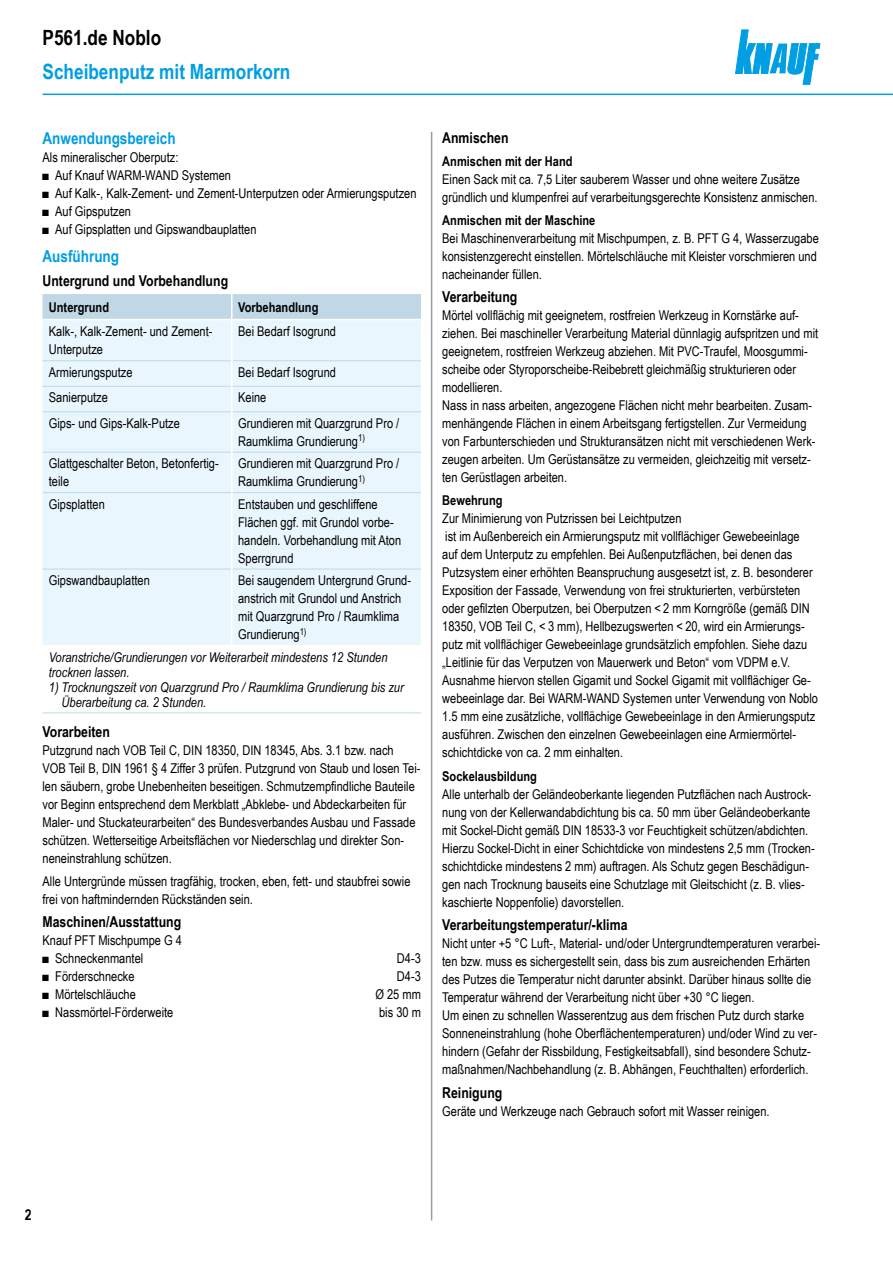
<style>
.page{position:relative;width:893px;height:1263px;background:#fff}
.page>*{position:absolute;margin:0;border:0;box-sizing:border-box;transform-origin:0 0}
.t1{font:700 21px "Arial Narrow";color:#009ee3}
.t2{font:700 21px "Arial Narrow";color:#000}
.Ue3_11cyan_TB{font:700 16.5px "Arial Narrow";color:#009ee3}
.Ue4_10schwarz_TB{font:700 15px "Arial Narrow";color:#000}
.Text_TB{font:13.5px/18px "Arial Narrow";color:#000}
.Tab_Text_TB{font:13.5px/18px "Arial Narrow";color:#000}
.Text_Abs_o_TB{font:13.5px/18px "Arial Narrow";color:#000}
.Leg_Fussnote_Tab_Ein{font:italic 13.5px/15px "Arial Narrow";color:#000}
.Leg_Tab_TB{font:italic 13.5px/15px "Arial Narrow";color:#000}
.Ue5_9schwarz_TB{font:700 13.5px "Arial Narrow";color:#000}
.Tab_Kopf_TB{font:700 13.5px "Arial Narrow";color:#000}
</style>
<div class="page">
<svg style="left:735px;top:30px;width:85px;height:54px"></svg>
<hr style="left:431px;top:132px;width:1px;height:1088px;background:#9c9c9d">
<hr style="left:43px;top:94px;width:850px;height:1px;background:#009ee3">
<div style="left:43px;top:320px;width:378px;height:325px;background:#eaf6fe"></div>
<hr style="left:43px;top:360px;width:188px;height:1px;background:#c0d8e6">
<hr style="left:232px;top:360px;width:189px;height:1px;background:#c0d8e6">
<hr style="left:43px;top:386px;width:188px;height:1px;background:#c0d8e6">
<hr style="left:232px;top:386px;width:189px;height:1px;background:#c0d8e6">
<hr style="left:43px;top:411px;width:188px;height:1px;background:#c0d8e6">
<hr style="left:232px;top:411px;width:189px;height:1px;background:#c0d8e6">
<hr style="left:43px;top:452px;width:188px;height:1px;background:#c0d8e6">
<hr style="left:232px;top:452px;width:189px;height:1px;background:#c0d8e6">
<hr style="left:43px;top:492px;width:188px;height:1px;background:#c0d8e6">
<hr style="left:232px;top:492px;width:189px;height:1px;background:#c0d8e6">
<hr style="left:43px;top:569px;width:188px;height:1px;background:#c0d8e6">
<hr style="left:232px;top:569px;width:189px;height:1px;background:#c0d8e6">
<div style="left:43px;top:294px;width:378px;height:25px;background:#c0d8e6"></div>
<hr style="left:231px;top:320px;width:1px;height:41px;background:#fff">
<svg style="left:231px;top:361px;width:1px;height:51px"></svg>
<hr style="left:231px;top:412px;width:1px;height:40px;background:#fff">
<hr style="left:231px;top:452px;width:1px;height:41px;background:#fff">
<hr style="left:231px;top:493px;width:1px;height:76px;background:#fff">
<hr style="left:231px;top:569px;width:1px;height:76px;background:#fff">
<hr style="left:43px;top:712px;width:189px;height:1px;background:#c0d8e6">
<hr style="left:232px;top:712px;width:189px;height:1px;background:#c0d8e6">
<h1 class="t2" style="left:43px;top:22px;width:120px">P561.de Noblo</h1>
<h1 class="t1" style="left:43px;top:56px;width:249px">Scheibenputz mit Marmorkorn</h1>
<p class="Ue3_11cyan_TB" style="left:43px;top:125px;width:135px">Anwendungsbereich</p>
<p class="Text_TB" style="left:43px;top:147px;width:137px">Als mineralischer Oberputz:</p>
<p class="Text_TB" style="left:43px;top:165px;width:190px">■ Auf Knauf WARM-WAND Systemen</p>
<p class="Text_TB" style="left:43px;top:183px;width:375px">■ Auf Kalk-, Kalk-Zement- und Zement-Unterputzen oder Armierungsputzen</p>
<p class="Text_TB" style="left:43px;top:201px;width:90px">■ Auf Gipsputzen</p>
<p class="Text_TB" style="left:43px;top:219px;width:216px">■ Auf Gipsplatten und Gipswandbauplatten</p>
<p class="Ue3_11cyan_TB" style="left:43px;top:244px;width:78px">Ausführung</p>
<p class="Ue4_10schwarz_TB" style="left:43px;top:269px;width:187px">Untergrund und Vorbehandlung</p>
<p class="Tab_Kopf_TB" style="left:49px;top:297px;width:62px">Untergrund</p>
<p class="Tab_Kopf_TB" style="left:238px;top:297px;width:82px">Vorbehandlung</p>
<p class="Tab_Text_TB" style="left:49px;top:322px;width:165px">Kalk-, Kalk-Zement- und Zement-<br>Unterputze</p>
<p class="Tab_Text_TB" style="left:238px;top:322px;width:99px">Bei Bedarf Isogrund</p>
<p class="Tab_Text_TB" style="left:49px;top:362px;width:85px">Armierungsputze</p>
<p class="Tab_Text_TB" style="left:238px;top:362px;width:99px">Bei Bedarf Isogrund</p>
<p class="Tab_Text_TB" style="left:49px;top:388px;width:61px">Sanierputze</p>
<p class="Tab_Text_TB" style="left:238px;top:388px;width:30px">Keine</p>
<p class="Tab_Text_TB" style="left:49px;top:414px;width:133px">Gips- und Gips-Kalk-Putze</p>
<p class="Tab_Text_TB" style="left:238px;top:414px;width:163px">Grundieren mit Quarzgrund Pro /<br>Raumklima Grundierung<sup>1)</sup></p>
<p class="Tab_Text_TB" style="left:49px;top:454px;width:171px">Glattgeschalter Beton, Betonfertig&shy;teile</p>
<p class="Tab_Text_TB" style="left:238px;top:454px;width:163px">Grundieren mit Quarzgrund Pro /<br>Raumklima Grundierung<sup>1)</sup></p>
<p class="Tab_Text_TB" style="left:49px;top:494px;width:57px">Gipsplatten</p>
<p class="Tab_Text_TB" style="left:238px;top:494px;width:165px">Entstauben und geschliffene<br>Flächen ggf. mit Grundol vorbe&shy;handeln. Vorbehandlung mit Aton<br>Sperrgrund</p>
<p class="Tab_Text_TB" style="left:49px;top:571px;width:102px">Gipswandbauplatten</p>
<p class="Tab_Text_TB" style="left:238px;top:571px;width:174px">Bei saugendem Untergrund Grund&shy;anstrich mit Grundol und Anstrich mit Quarzgrund Pro / Raumklima<br>Grundierung<sup>1)</sup></p>
<p class="Leg_Tab_TB" style="left:49px;top:649px;width:340px">Voranstriche/Grundierungen vor Weiterarbeit mindestens 12 Stunden trocknen lassen.</p>
<p class="Leg_Fussnote_Tab_Ein" style="left:62px;top:679px;width:344px;text-indent:-13px">1) Trocknungszeit von Quarzgrund Pro / Raumklima Grundierung bis zur<br>Überarbeitung ca. 2 Stunden.</p>
<p class="Ue4_10schwarz_TB" style="left:43px;top:720px;width:69px">Vorarbeiten</p>
<p class="Text_TB" style="left:43px;top:740px;width:379px">Putzgrund nach VOB Teil C, DIN 18350, DIN 18345, Abs. 3.1 bzw. nach VOB Teil B, DIN 1961 § 4 Ziffer 3 prüfen. Putzgrund von Staub und losen Tei&shy;len säubern, grobe Unebenheiten beseitigen. Schmutzempfindliche Bauteile vor Beginn entsprechend dem Merkblatt „Abklebe- und Abdeckarbeiten für Maler- und Stuckateurarbeiten“ des Bundesverbandes Ausbau und Fassade schützen. Wetterseitige Arbeitsflächen vor Niederschlag und direkter Son&shy;neneinstrahlung schützen.</p>
<p class="Text_Abs_o_TB" style="left:43px;top:871px;width:369px">Alle Untergründe müssen tragfähig, trocken, eben, fett- und staubfrei sowie frei von haftmindernden Rückständen sein.</p>
<p class="Ue4_10schwarz_TB" style="left:43px;top:910px;width:140px">Maschinen/Ausstattung</p>
<p class="Text_TB" style="left:43px;top:931px;width:141px">Knauf PFT Mischpumpe G 4</p>
<p class="Text_TB" style="left:43px;top:949px;width:102px">■ Schneckenmantel</p>
<p class="Text_TB" style="left:397px;top:949px;width:25px">D4-3</p>
<p class="Text_TB" style="left:43px;top:967px;width:94px">■ Förderschnecke</p>
<p class="Text_TB" style="left:397px;top:967px;width:25px">D4-3</p>
<p class="Text_TB" style="left:43px;top:985px;width:95px">■ Mörtelschläuche</p>
<p class="Text_TB" style="left:375px;top:985px;width:47px">Ø 25 mm</p>
<p class="Text_TB" style="left:43px;top:1003px;width:132px">■ Nassmörtel-Förderweite</p>
<p class="Text_TB" style="left:379px;top:1003px;width:43px">bis 30 m</p>
<p class="Ue4_10schwarz_TB" style="left:442px;top:126px;width:68px">Anmischen</p>
<p class="Ue5_9schwarz_TB" style="left:442px;top:151px;width:132px">Anmischen mit der Hand</p>
<p class="Text_TB" style="left:442px;top:169px;width:377px">Einen Sack mit ca. 7,5 Liter sauberem Wasser und ohne weitere Zusätze gründlich und klumpenfrei auf verarbeitungsgerechte Konsistenz anmischen.</p>
<p class="Ue5_9schwarz_TB" style="left:442px;top:210px;width:155px">Anmischen mit der Maschine</p>
<p class="Text_TB" style="left:442px;top:228px;width:378px">Bei Maschinenverarbeitung mit Mischpumpen, z. B. PFT G 4, Wasserzugabe konsistenzgerecht einstellen. Mörtelschläuche mit Kleister vorschmieren und nacheinander füllen.</p>
<p class="Ue4_10schwarz_TB" style="left:442px;top:286px;width:77px">Verarbeitung</p>
<p class="Text_TB" style="left:442px;top:306px;width:377px">Mörtel vollflächig mit geeignetem, rostfreien Werkzeug in Kornstärke auf&shy;ziehen. Bei maschineller Verarbeitung Material dünnlagig aufspritzen und mit geeignetem, rostfreien Werkzeug abziehen. Mit PVC-Traufel, Moosgummi&shy;scheibe oder Styroporscheibe-Reibebrett gleichmäßig strukturieren oder modellieren.</p>
<p class="Text_TB" style="left:442px;top:396px;width:375px">Nass in nass arbeiten, angezogene Flächen nicht mehr bearbeiten. Zusam&shy;menhängende Flächen in einem Arbeitsgang fertigstellen. Zur Vermeidung von Farbunterschieden und Strukturansätzen nicht mit verschiedenen Werk&shy;zeugen arbeiten. Um Gerüstansätze zu vermeiden, gleichzeitig mit versetz&shy;ten Gerüstlagen arbeiten.</p>
<p class="Ue5_9schwarz_TB" style="left:442px;top:490px;width:62px">Bewehrung</p>
<p class="Text_TB" style="left:442px;top:509px;width:241px">Zur Minimierung von Putzrissen bei Leichtputzen</p>
<p class="Text_TB" style="left:442px;top:527px;width:372px">ist im Außenbereich ein Armierungsputz mit vollflächiger Gewebeeinlage auf dem Unterputz zu empfehlen. Bei Außenputzflächen, bei denen das Putzsystem einer erhöhten Beanspruchung ausgesetzt ist, z. B. besonderer Exposition der Fassade, Verwendung von frei strukturierten, verbürsteten oder gefilzten Oberputzen, bei Oberputzen &lt; 2 mm Korngröße (gemäß DIN 18350, VOB Teil C, &lt; 3 mm), Hellbezugswerten &lt; 20, wird ein Armierungs&shy;putz mit vollflächiger Gewebeeinlage grundsätzlich empfohlen. Siehe dazu „Leitlinie für das Verputzen von Mauerwerk und Beton“ vom VDPM e.V.</p>
<p class="Text_TB" style="left:442px;top:671px;width:377px">Ausnahme hiervon stellen Gigamit und Sockel Gigamit mit vollflächiger Ge&shy;webeeinlage dar. Bei WARM-WAND Systemen unter Verwendung von Noblo 1.5 mm eine zusätzliche, vollflächige Gewebeeinlage in den Armierungsputz ausführen. Zwischen den einzelnen Gewebeeinlagen eine Armiermörtel&shy;schichtdicke von ca. 2 mm einhalten.</p>
<p class="Ue5_9schwarz_TB" style="left:442px;top:766px;width:96px">Sockelausbildung</p>
<p class="Text_TB" style="left:442px;top:784px;width:374px">Alle unterhalb der Geländeoberkante liegenden Putzflächen nach Austrock&shy;nung von der Kellerwandabdichtung bis ca. 50 mm über Geländeoberkante mit Sockel-Dicht gemäß DIN 18533-3 vor Feuchtigkeit schützen/abdichten.<br>Hierzu Sockel-Dicht in einer Schichtdicke von mindestens 2,5 mm (Trocken&shy;schichtdicke mindestens 2 mm) auftragen. Als Schutz gegen Beschädigun&shy;gen nach Trocknung bauseits eine Schutzlage mit Gleitschicht (z. B. vlies&shy;kaschierte Noppenfolie) davorstellen.</p>
<p class="Ue4_10schwarz_TB" style="left:442px;top:913px;width:187px">Verarbeitungstemperatur/-klima</p>
<p class="Text_TB" style="left:442px;top:934px;width:379px">Nicht unter +5 °C Luft-, Material- und/oder Untergrundtemperaturen verarbei&shy;ten bzw. muss es sichergestellt sein, dass bis zum ausreichenden Erhärten des Putzes die Temperatur nicht darunter absinkt. Darüber hinaus sollte die Temperatur während der Verarbeitung nicht über +30 °C liegen.</p>
<p class="Text_TB" style="left:442px;top:1006px;width:376px">Um einen zu schnellen Wasserentzug aus dem frischen Putz durch starke Sonneneinstrahlung (hohe Oberflächentemperaturen) und/oder Wind zu ver&shy;hindern (Gefahr der Rissbildung, Festigkeitsabfall), sind besondere Schutz&shy;maßnahmen/Nachbehandlung (z. B. Abhängen, Feuchthalten) erforderlich.</p>
<p class="Ue4_10schwarz_TB" style="left:442px;top:1081px;width:62px">Reinigung</p>
<p class="Text_TB" style="left:442px;top:1101px;width:329px">Geräte und Werkzeuge nach Gebrauch sofort mit Wasser reinigen.</p>
<p class="Ue4_10schwarz_TB" style="left:25px;top:1204px;width:8px">2</p>
</div>
